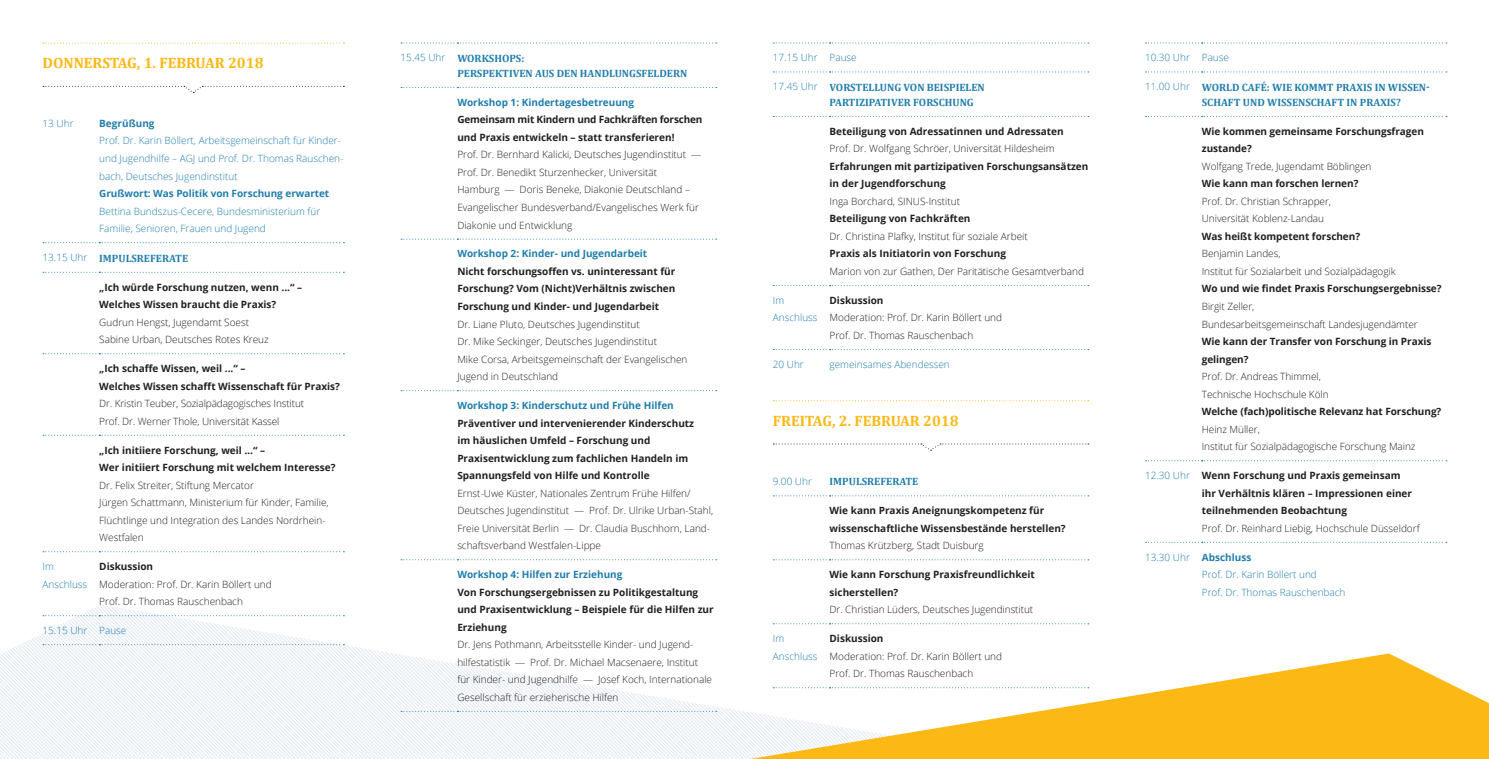
<style>
.page{position:relative;width:1489px;height:759px;background:#fff}
.page>*{position:absolute;margin:0;border:0;box-sizing:border-box;transform-origin:0 0}
.t1{font:700 15px "Cambria";color:#fcb814}
.t2{font:700 10.62px/15px "Cambria";color:#207eac}
.t3{font:300 10px/17.5px "Open Sans";color:#231f20}
.t4{font:700 10px/17.5px "Open Sans";color:#231f20}
.t5{font:300 10px/17.5px "Open Sans";color:#207eac}
.t6{font:700 10px "Open Sans";color:#207eac}
.t7{font:700 10px/17.5px "Open Sans";letter-spacing:-.02em;color:#231f20}
.s1{font-family:"Open Sans";font-weight:300;font-size:10px}
.s2{font-weight:300;color:#207eac}
.s3{font-weight:700}
</style>
<div class="page">
<svg style="left:0;top:605px;width:1033px;height:153px"></svg>
<svg style="left:43px;top:43px;width:301px;height:1px"></svg>
<svg style="left:43px;top:86px;width:301px;height:7px"></svg>
<svg style="left:43px;top:242px;width:301px;height:1px"></svg>
<svg style="left:43px;top:272px;width:301px;height:1px"></svg>
<svg style="left:43px;top:353px;width:301px;height:1px"></svg>
<svg style="left:43px;top:434px;width:301px;height:1px"></svg>
<svg style="left:43px;top:551px;width:301px;height:1px"></svg>
<svg style="left:43px;top:615px;width:301px;height:1px"></svg>
<svg style="left:43px;top:644px;width:301px;height:1px"></svg>
<svg style="left:401px;top:43px;width:315px;height:1px"></svg>
<svg style="left:401px;top:87px;width:315px;height:1px"></svg>
<svg style="left:401px;top:238px;width:315px;height:1px"></svg>
<svg style="left:401px;top:390px;width:315px;height:1px"></svg>
<svg style="left:401px;top:559px;width:315px;height:1px"></svg>
<svg style="left:401px;top:710px;width:315px;height:1px"></svg>
<svg style="left:750px;top:653px;width:738px;height:105px;fill:#fcb814"></svg>
<svg style="left:1145px;top:43px;width:301px;height:1px"></svg>
<svg style="left:1145px;top:71px;width:301px;height:1px"></svg>
<svg style="left:1145px;top:116px;width:301px;height:1px"></svg>
<svg style="left:1145px;top:460px;width:301px;height:1px"></svg>
<svg style="left:1145px;top:541px;width:298px;height:1px"></svg>
<svg style="left:773px;top:400px;width:315px;height:1px"></svg>
<svg style="left:773px;top:43px;width:315px;height:1px"></svg>
<svg style="left:773px;top:71px;width:315px;height:1px"></svg>
<svg style="left:773px;top:116px;width:315px;height:1px"></svg>
<svg style="left:773px;top:285px;width:315px;height:1px"></svg>
<svg style="left:773px;top:349px;width:315px;height:1px"></svg>
<svg style="left:773px;top:443px;width:315px;height:7px"></svg>
<svg style="left:773px;top:495px;width:315px;height:1px"></svg>
<svg style="left:773px;top:559px;width:315px;height:1px"></svg>
<svg style="left:773px;top:623px;width:315px;height:1px"></svg>
<svg style="left:773px;top:687px;width:315px;height:1px"></svg>
<h1 class="t1" style="left:43px;top:53px;width:222px">DONNERSTAG, 1. FEBRUAR 2018</h1>
<p class="t5" style="left:43px;top:114px;width:32px">13 Uhr</p>
<p class="t6" style="left:99px;top:116px;width:57px">Begrüßung</p>
<p class="t5" style="left:99px;top:132px;width:245px">Prof. Dr. Karin Böllert, Arbeitsgemeinschaft für Kinder&shy;und Jugendhilfe – AGJ und Prof. Dr. Thomas Rauschen&shy;bach, Deutsches Jugendinstitut</p>
<p class="t6" style="left:99px;top:186px;width:231px">Grußwort: Was Politik von Forschung erwartet</p>
<p class="t5" style="left:99px;top:202px;width:222px">Bettina Bundszus-Cecere, Bundesministerium für<br>Familie, Senioren, Frauen und Jugend</p>
<p class="t2" style="left:43px;top:250px;width:147px"><span class="s1">13.15 Uhr</span> IMPULSREFERATE</p>
<p class="t4" style="left:99px;top:278px;width:204px">„Ich würde Forschung nutzen, wenn ...“ –<br>Welches Wissen braucht die Praxis?</p>
<p class="t3" style="left:99px;top:313px;width:171px">Gudrun Hengst, Jugendamt Soest<br>Sabine Urban, Deutsches Rotes Kreuz</p>
<p class="t4" style="left:99px;top:359px;width:242px">„Ich schaffe Wissen, weil ...“ –<br>Welches Wissen schafft Wissenschaft für Praxis?</p>
<p class="t3" style="left:99px;top:394px;width:206px">Dr. Kristin Teuber, Sozialpädagogisches Institut<br>Prof. Dr. Werner Thole, Universität Kassel</p>
<p class="t4" style="left:99px;top:440px;width:238px">„Ich initiiere Forschung, weil …“ –<br>Wer initiiert Forschung mit welchem Interesse?</p>
<p class="t3" style="left:99px;top:475px;width:231px">Dr. Felix Streiter, Stiftung Mercator<br>Jürgen Schattmann, Ministerium für Kinder, Familie, Flüchtlinge und Integration des Landes Nordrhein-Westfalen</p>
<p class="t5" style="left:43px;top:557px;width:46px">Im<br>Anschluss</p>
<p class="t4" style="left:99px;top:557px;width:55px">Diskussion</p>
<p class="t3" style="left:99px;top:574px;width:174px">Moderation: Prof. Dr. Karin Böllert und<br>Prof. Dr. Thomas Rauschenbach</p>
<p class="t5" style="left:43px;top:621px;width:85px">15.15 Uhr Pause</p>
<p class="t2" style="left:457px;top:50px;width:231px;text-indent:-57px"><span class="s1">15.45 Uhr</span> WORKSHOPS:<br>PERSPEKTIVEN AUS DEN HANDLUNGSFELDERN</p>
<p class="t6" style="left:457px;top:95px;width:178px">Workshop 1: Kindertagesbetreuung</p>
<p class="t7" style="left:457px;top:111px;width:246px">Gemeinsam mit Kindern und Fachkräften forschen und Praxis entwickeln – statt transferieren!</p>
<p class="t3" style="left:457px;top:146px;width:245px">Prof. Dr. Bernhard Kalicki, Deutsches Jugendinstitut — Prof. Dr. Benedikt Sturzenhecker, Universität Hamburg — Doris Beneke, Diakonie Deutschland – Evangelischer Bundesverband/Evangelisches Werk für Diakonie und Entwicklung</p>
<p class="t6" style="left:457px;top:247px;width:191px">Workshop 2: Kinder- und Jugendarbeit</p>
<p class="t4" style="left:457px;top:262px;width:219px;text-align:justify">Nicht forschungsoffen vs. uninteressant für Forschung? Vom (Nicht)Verhältnis zwischen Forschung und Kinder- und Jugendarbeit</p>
<p class="t3" style="left:457px;top:315px;width:232px">Dr. Liane Pluto, Deutsches Jugendinstitut<br>Dr. Mike Seckinger, Deutsches Jugendinstitut<br>Mike Corsa, Arbeitsgemeinschaft der Evangelischen Jugend in Deutschland</p>
<p class="t6" style="left:457px;top:398px;width:218px">Workshop 3: Kinderschutz und Frühe Hilfen</p>
<p class="t4" style="left:457px;top:413px;width:238px">Präventiver und intervenierender Kinderschutz im häuslichen Umfeld – Forschung und Praxisentwicklung zum fachlichen Handeln im Spannungsfeld von Hilfe und Kontrolle</p>
<p class="t3" style="left:457px;top:483px;width:257px">Ernst-Uwe Küster, Nationales Zentrum Frühe Hilfen/ Deutsches Jugendinstitut — Prof. Dr. Ulrike Urban-Stahl, Freie Universität Berlin — Dr. Claudia Buschhorn, Land&shy;schaftsverband Westfalen-Lippe</p>
<p class="t6" style="left:457px;top:567px;width:167px">Workshop 4: Hilfen zur Erziehung</p>
<p class="t4" style="left:457px;top:582px;width:258px">Von Forschungsergebnissen zu Politikgestaltung und Praxisentwicklung – Beispiele für die Hilfen zur<br>Erziehung</p>
<p class="t3" style="left:457px;top:635px;width:256px">Dr. Jens Pothmann, Arbeitsstelle Kinder- und Jugend&shy;hilfestatistik — Prof. Dr. Michael Macsenaere, Institut für Kinder- und Jugendhilfe — Josef Koch, Internationale Gesellschaft für erzieherische Hilfen</p>
<p class="t5" style="left:772px;top:49px;width:85px">17.15 Uhr Pause</p>
<p class="t2" style="left:829px;top:79px;width:157px;text-indent:-57px"><span class="s1">17.45 Uhr</span> VORSTELLUNG VON BEISPIELEN<br>PARTIZIPATIVER FORSCHUNG</p>
<p class="t4" style="left:829px;top:122px;width:235px">Beteiligung von Adressatinnen und Adressaten</p>
<p class="t3" style="left:829px;top:140px;width:226px">Prof. Dr. Wolfgang Schröer, Universität Hildesheim</p>
<p class="t4" style="left:829px;top:157px;width:260px">Erfahrungen mit partizipativen Forschungsansätzen in der Jugendforschung</p>
<p class="t3" style="left:829px;top:192px;width:132px">Inga Borchard, SINUS-Institut</p>
<p class="t4" style="left:829px;top:210px;width:142px">Beteiligung von Fachkräften</p>
<p class="t3" style="left:829px;top:227px;width:200px">Dr. Christina Plafky, Institut für soziale Arbeit</p>
<p class="t4" style="left:829px;top:245px;width:178px">Praxis als Initiatorin von Forschung</p>
<p class="t3" style="left:829px;top:262px;width:256px">Marion von zur Gathen, Der Paritätische Gesamtverband</p>
<p class="t5" style="left:772px;top:291px;width:46px">Im<br>Anschluss</p>
<p class="t4" style="left:829px;top:291px;width:55px">Diskussion</p>
<p class="t3" style="left:829px;top:308px;width:174px">Moderation: Prof. Dr. Karin Böllert und<br>Prof. Dr. Thomas Rauschenbach</p>
<p class="t5" style="left:772px;top:355px;width:32px">20 Uhr</p>
<p class="t5" style="left:829px;top:355px;width:122px">gemeinsames Abendessen</p>
<h1 class="t1" style="left:772px;top:410px;width:187px">FREITAG, 2. FEBRUAR 2018</h1>
<p class="t5" style="left:772px;top:472px;width:41px">9.00 Uhr</p>
<p class="t2" style="left:829px;top:473px;width:90px">IMPULSREFERATE</p>
<p class="t4" style="left:829px;top:501px;width:237px">Wie kann Praxis Aneignungskompetenz für wissenschaftliche Wissensbestände herstellen?</p>
<p class="t3" style="left:829px;top:536px;width:156px">Thomas Krützberg, Stadt Duisburg</p>
<p class="t4" style="left:829px;top:565px;width:207px">Wie kann Forschung Praxisfreundlichkeit sicherstellen?</p>
<p class="t3" style="left:829px;top:600px;width:205px">Dr. Christian Lüders, Deutsches Jugendinstitut</p>
<p class="t5" style="left:772px;top:629px;width:46px">Im<br>Anschluss</p>
<p class="t4" style="left:829px;top:629px;width:55px">Diskussion</p>
<p class="t3" style="left:829px;top:646px;width:174px">Moderation: Prof. Dr. Karin Böllert und<br>Prof. Dr. Thomas Rauschenbach</p>
<p class="t5" style="left:1144px;top:49px;width:85px">10.30 Uhr Pause</p>
<p class="t2" style="left:1201px;top:79px;width:229px;text-indent:-57px"><span class="s1">11.00 Uhr</span> WORLD CAFÉ: WIE KOMMT PRAXIS IN WISSEN-<br>SCHAFT UND WISSENSCHAFT IN PRAXIS?</p>
<p class="t4" style="left:1201px;top:122px;width:223px">Wie kommen gemeinsame Forschungsfragen zustande?</p>
<p class="t3" style="left:1201px;top:157px;width:171px">Wolfgang Trede, Jugendamt Böblingen</p>
<p class="t4" style="left:1201px;top:175px;width:158px">Wie kann man forschen lernen?</p>
<p class="t3" style="left:1201px;top:192px;width:131px">Prof. Dr. Christian Schrapper,<br>Universität Koblenz-Landau</p>
<p class="t4" style="left:1201px;top:227px;width:160px">Was heißt kompetent forschen?</p>
<p class="t3" style="left:1201px;top:245px;width:195px">Benjamin Landes,<br>Institut für Sozialarbeit und Sozialpädagogik</p>
<p class="t4" style="left:1201px;top:280px;width:241px">Wo und wie findet Praxis Forschungsergebnisse?</p>
<p class="t3" style="left:1201px;top:297px;width:217px">Birgit Zeller,<br>Bundesarbeitsgemeinschaft Landesjugendämter</p>
<p class="t4" style="left:1201px;top:332px;width:231px">Wie kann der Transfer von Forschung in Praxis gelingen?</p>
<p class="t3" style="left:1201px;top:367px;width:128px">Prof. Dr. Andreas Thimmel,<br>Technische Hochschule Köln</p>
<p class="t4" style="left:1201px;top:402px;width:241px">Welche (fach)politische Relevanz hat Forschung?</p>
<p class="t3" style="left:1201px;top:420px;width:215px">Heinz Müller,<br>Institut für Sozialpädagogische Forschung Mainz</p>
<p class="t4" style="left:1201px;top:466px;width:212px;text-indent:-57px"><span class="s2">12.30 Uhr</span> Wenn Forschung und Praxis gemeinsam ihr Verhältnis klären – Impressionen einer teilnehmenden Beobachtung</p>
<p class="t3" style="left:1201px;top:518px;width:219px">Prof. Dr. Reinhard Liebig, Hochschule Düsseldorf</p>
<p class="t5" style="left:1201px;top:547px;width:145px;text-indent:-57px">13.30 Uhr <span class="s3">Abschluss<br></span>Prof. Dr. Karin Böllert und<br>Prof. Dr. Thomas Rauschenbach</p>
</div>
